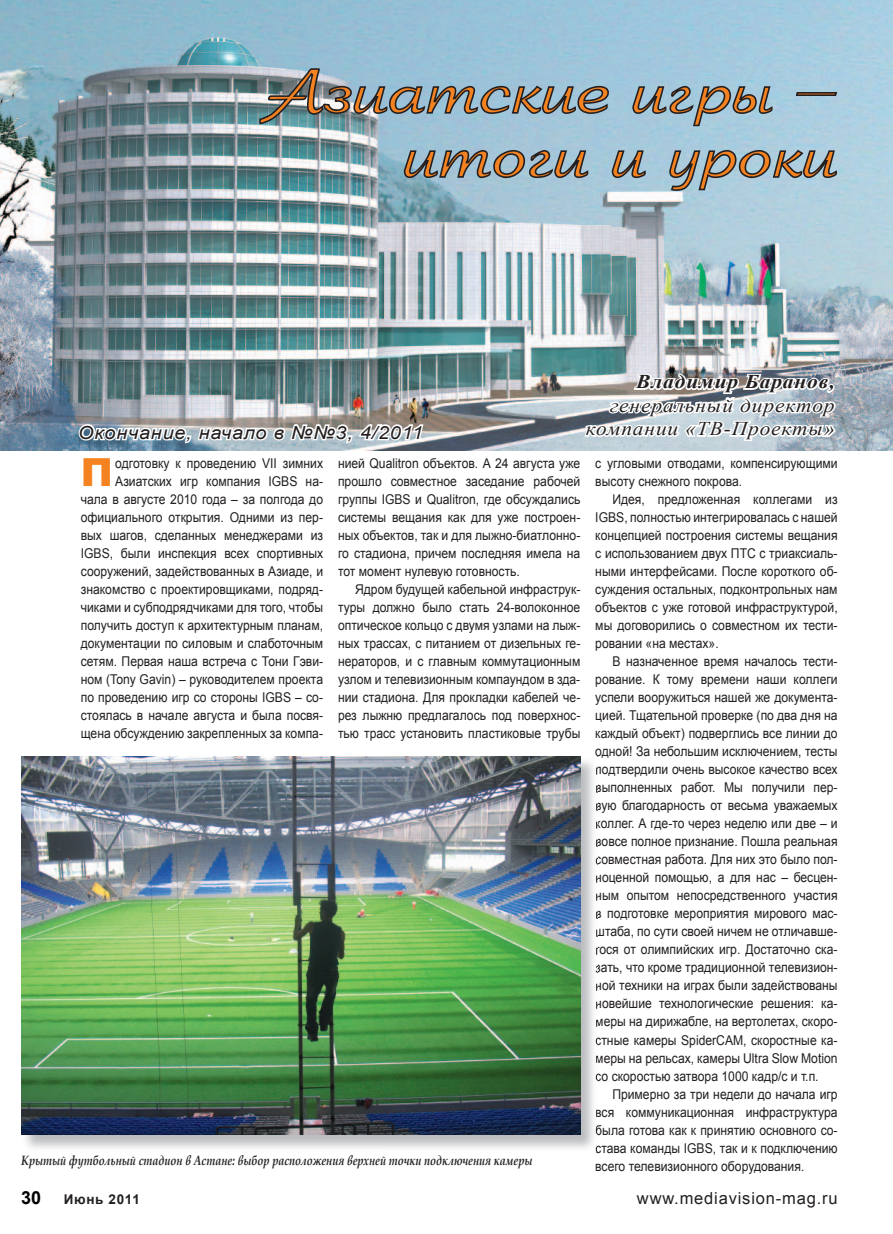
<style>
.page{position:relative;width:893px;height:1234px;background:#fff}
.page>*{position:absolute;margin:0;border:0;box-sizing:border-box;transform-origin:0 0}
.t1{font:900 38.7px "Arial";color:#f58220}
.t2{font:italic 19.5px "Times New Roman";letter-spacing:.04em;color:#231f20;scale:1.1 1}
.t3{font:italic 700 19.5px "Times New Roman";letter-spacing:.04em;color:#231f20;scale:1.1 1}
.t4{font:italic 18px "Arial";letter-spacing:.04em;color:#231f20;scale:1.1 1}
.t5{font:700 18px "Arial";color:#000}
.t6{font:16.5px "Arial";letter-spacing:.05em;color:#231f20}
.t7{font:13.5px/18px "Arial";color:#231f20;text-align:justify;scale:.9 1}
.t8{font:italic 700 13.5px "Book Antiqua";color:#231f20;scale:.8 1}
.t9{font:700 13.5px "Arial";letter-spacing:.05em;color:#231f20}
</style>
<div class="page">
<img style="left:0;top:0;width:893px;height:450px">
<img style="left:582px;top:364px;width:256px;height:87px">
<svg style="left:403px;top:147px;width:435px;height:45px;background:#9aa4a5"></svg>
<svg style="left:259px;top:54px;width:579px;height:73px;background:#97adb6"></svg>
<svg style="left:77px;top:419px;width:348px;height:26px"></svg>
<img style="left:21px;top:756px;width:575px;height:395px">
<svg style="left:596px;top:767px;width:1px;height:116px"></svg>
<svg style="left:596px;top:911px;width:1px;height:170px"></svg>
<svg style="left:596px;top:1109px;width:1px;height:42px"></svg>
<img style="left:21px;top:756px;width:559px;height:378px">
<h2 class="t3" style="left:636px;top:368px;width:182px">Владимир Баранов,</h2>
<h2 class="t2" style="left:610px;top:392px;width:206px">генеральный директор</h2>
<h3 class="t4" style="left:78px;top:420px;width:315px">Окончание, начало в №№3, 4/2011</h3>
<h2 class="t2" style="left:586px;top:415px;width:228px">компании «ТВ-Проекты»</h2>
<p class="t7" style="left:81px;top:454px;width:271px;text-align:right">одготовку к проведению VII зимних Азиатских игр компания IGBS на-<br>чала в августе 2010 года – за полгода до официального открытия. Одними из пер&shy;вых шагов, сделанных менеджерами из IGBS, были инспекция всех спортивных сооружений, задействованных в Азиаде, и знакомство с проектировщиками, подряд&shy;чиками и субподрядчиками для того, чтобы получить доступ к архитектурным планам, документации по силовым и слаботочным сетям. Первая наша встреча с Тони Гэви&shy;ном (Tony Gavin) – руководителем проекта по проведению игр со стороны IGBS – со&shy;стоялась в начале августа и была посвя&shy;щена обсуждению закрепленных за компа-</p>
<p class="t7" style="left:338px;top:454px;width:271px">нией Qualitron объектов. А 24 августа уже прошло совместное заседание рабочей группы IGBS и Qualitron, где обсуждались системы вещания как для уже построен&shy;ных объектов, так и для лыжно-биатлонно&shy;го стадиона, причем последняя имела на тот момент нулевую готовность.</p>
<h1 class="t1" style="left:81px;top:444px;width:34px">П</h1>
<p class="t7" style="left:338px;top:580px;width:271px;text-indent:17px">Ядром будущей кабельной инфраструк&shy;туры должно было стать 24-волоконное оптическое кольцо с двумя узлами на лыж&shy;ных трассах, с питанием от дизельных ге&shy;нераторов, и с главным коммутационным узлом и телевизионным компаундом в зда&shy;нии стадиона. Для прокладки кабелей че&shy;рез лыжню предлагалось под поверхнос&shy;тью трасс установить пластиковые трубы</p>
<p class="t8" style="left:21px;top:1150px;width:640px">Крытый футбольный стадион в Астане: выбор расположения верхней точки подключения камеры</p>
<p class="t7" style="left:595px;top:454px;width:271px">с угловыми отводами, компенсирующими высоту снежного покрова.</p>
<p class="t7" style="left:595px;top:490px;width:271px;text-indent:17px">Идея, предложенная коллегами из IGBS, полностью интегрировалась с нашей концепцией построения системы вещания с использованием двух ПТС с триаксиаль&shy;ными интерфейсами. После короткого об&shy;суждения остальных, подконтрольных нам объектов с уже готовой инфраструктурой, мы договорились о совместном их тести&shy;ровании «на местах».</p>
<p class="t7" style="left:595px;top:652px;width:271px;text-indent:17px">В назначенное время началось тести&shy;рование. К тому времени наши коллеги успели вооружиться нашей же документа&shy;цией. Тщательной проверке (по два дня на каждый объект) подверглись все линии до одной! За небольшим исключением, тесты подтвердили очень высокое качество всех выполненных работ. Мы получили пер&shy;вую благодарность от весьма уважаемых коллег. А где-то через неделю или две – и вовсе полное признание. Пошла реальная совместная работа. Для них это было пол&shy;ноценной помощью, а для нас – бесцен&shy;ным опытом непосредственного участия в подготовке мероприятия мирового мас&shy;штаба, по сути своей ничем не отличавше&shy;гося от олимпийских игр. Достаточно ска&shy;зать, что кроме традиционной телевизион&shy;ной техники на играх были задействованы новейшие технологические решения: ка&shy;меры на дирижабле, на вертолетах, скоро&shy;стные камеры SpiderCAM, скоростные ка&shy;меры на рельсах, камеры Ultra Slow Motion со скоростью затвора 1000 кадр/с и т.п.</p>
<p class="t7" style="left:595px;top:1084px;width:271px;text-indent:17px">Примерно за три недели до начала игр вся коммуникационная инфраструктура была готова как к принятию основного со&shy;става команды IGBS, так и к подключению всего телевизионного оборудования.</p>
<h3 class="t5" style="left:21px;top:1185px;width:22px">30</h3>
<p class="t9" style="left:64px;top:1190px;width:78px">Июнь 2011</p>
<p class="t6" style="left:637px;top:1187px;width:202px">www.mediavision-mag.ru</p>
</div>
